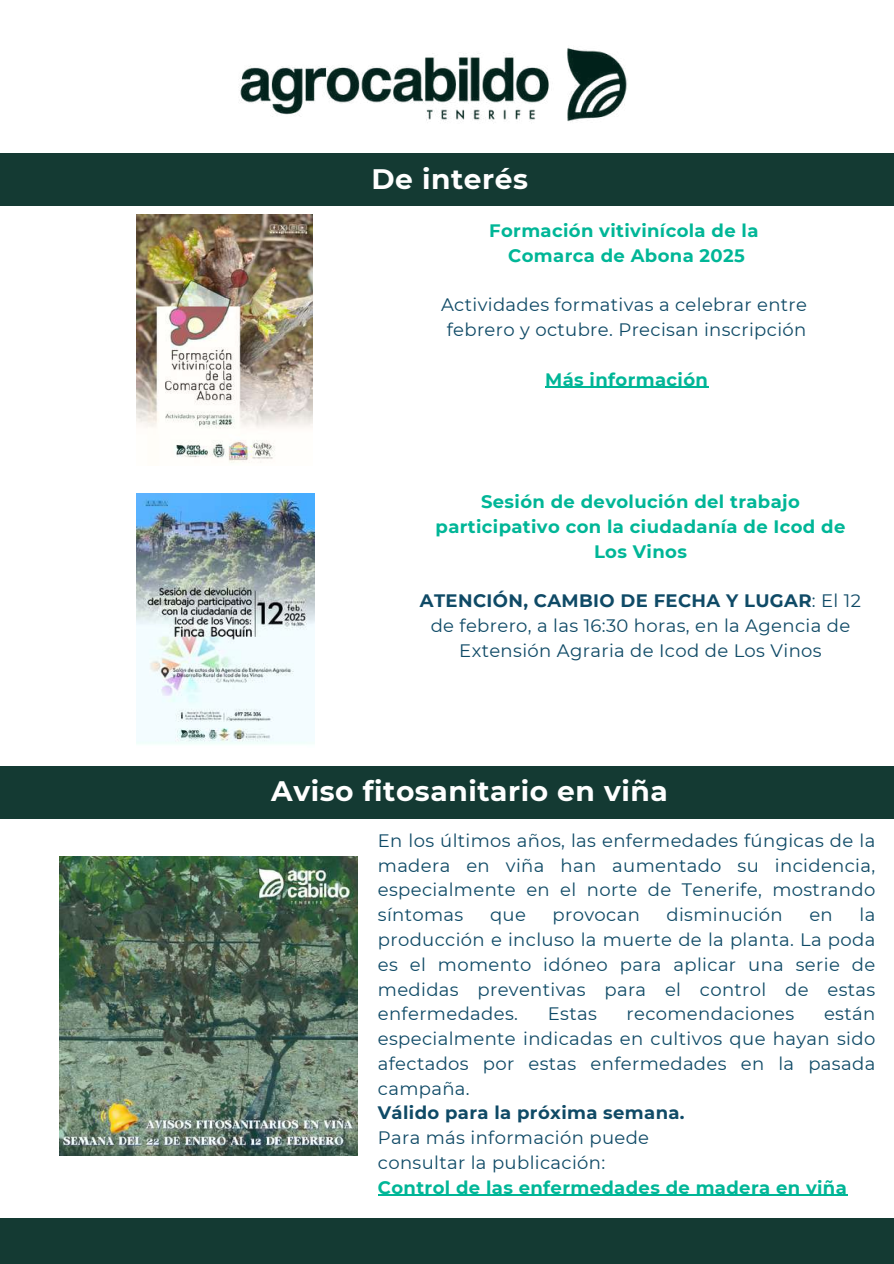
<style>
.page{position:relative;width:894px;height:1264px;background:#fff}
.page>*{position:absolute;margin:0;border:0;box-sizing:border-box;transform-origin:0 0}
.t1{font:700 28.05px "Montserrat";letter-spacing:.02em;color:#fff}
.t2{font:18px/24.8px "Montserrat";letter-spacing:.02em;color:#0f4a66;text-align:justify}
.t3{font:700 18px/24.8px "Montserrat";letter-spacing:.02em;color:#00b697;text-align:center}
.t4{font:700 18px "Montserrat";letter-spacing:.02em;color:#0f4a66}
.s1{font-weight:700}
</style>
<div class="page">
<div style="left:0;top:1217px;width:893px;height:46px;background:#143a33"></div>
<div style="left:0;top:153px;width:893px;height:53px;background:#143a33"></div>
<img style="left:239px;top:47px;width:388px;height:75px">
<img style="left:136px;top:214px;width:176px;height:249px">
<hr style="left:378px;top:1194px;width:469px;height:1px;background:#00b697">
<hr style="left:545px;top:387px;width:163px;height:1px;background:#00b697">
<div style="left:0;top:765px;width:893px;height:53px;background:#143a33"></div>
<img style="left:59px;top:856px;width:299px;height:298px">
<img style="left:136px;top:493px;width:178px;height:251px">
<h1 class="t1" style="left:371px;top:161px;width:158px">De interés</h1>
<p class="t3" style="left:489px;top:218px;width:271px">Formación vitivinícola de la<br>Comarca de Abona 2025</p>
<p class="t2" style="left:441px;top:292px;width:367px;text-align:center">Actividades formativas a celebrar entre febrero y octubre. Precisan inscripción</p>
<p class="t3" style="left:545px;top:367px;width:164px">Más información</p>
<p class="t3" style="left:435px;top:489px;width:411px">Sesión de devolución del trabajo participativo con la ciudadanía de Icod de<br>Los Vinos</p>
<p class="t2" style="left:420px;top:588px;width:442px;text-align:center"><span class="s1">ATENCIÓN, CAMBIO DE FECHA Y LUGAR</span>: El 12 de febrero, a las 16:30 horas, en la Agencia de<br>Extensión Agraria de Icod de Los Vinos</p>
<h1 class="t1" style="left:271px;top:774px;width:398px">Aviso fitosanitario en viña</h1>
<p class="t2" style="left:378px;top:828px;width:499px">En los últimos años, las enfermedades fúngicas de la madera en viña han aumentado su incidencia, especialmente en el norte de Tenerife, mostrando síntomas</p>
<p class="t2" style="left:378px;top:902px;width:499px;text-indent:481px">la producción e incluso la muerte de la planta. La poda es el momento idóneo para aplicar una serie de medidas preventivas para el control de estas enfermedades.</p>
<p class="t2" style="left:490px;top:902px;width:37px">que</p>
<p class="t2" style="left:552px;top:902px;width:89px">provocan</p>
<p class="t2" style="left:666px;top:902px;width:118px">disminución</p>
<p class="t2" style="left:809px;top:902px;width:25px">en</p>
<p class="t2" style="left:547px;top:1001px;width:51px">Estas</p>
<p class="t2" style="left:626px;top:1001px;width:169px">recomendaciones</p>
<p class="t2" style="left:378px;top:1001px;width:499px;text-indent:446px">están especialmente indicadas en cultivos que hayan sido afectados por estas enfermedades en la pasada campaña.</p>
<p class="t4" style="left:378px;top:1101px;width:308px">Válido para la próxima semana.</p>
<p class="t2" style="left:378px;top:1125px;width:273px">Para más información puede consultar la publicación:</p>
<p class="t3" style="left:378px;top:1174px;width:470px">Control de las enfermedades de madera en viña</p>
</div>
